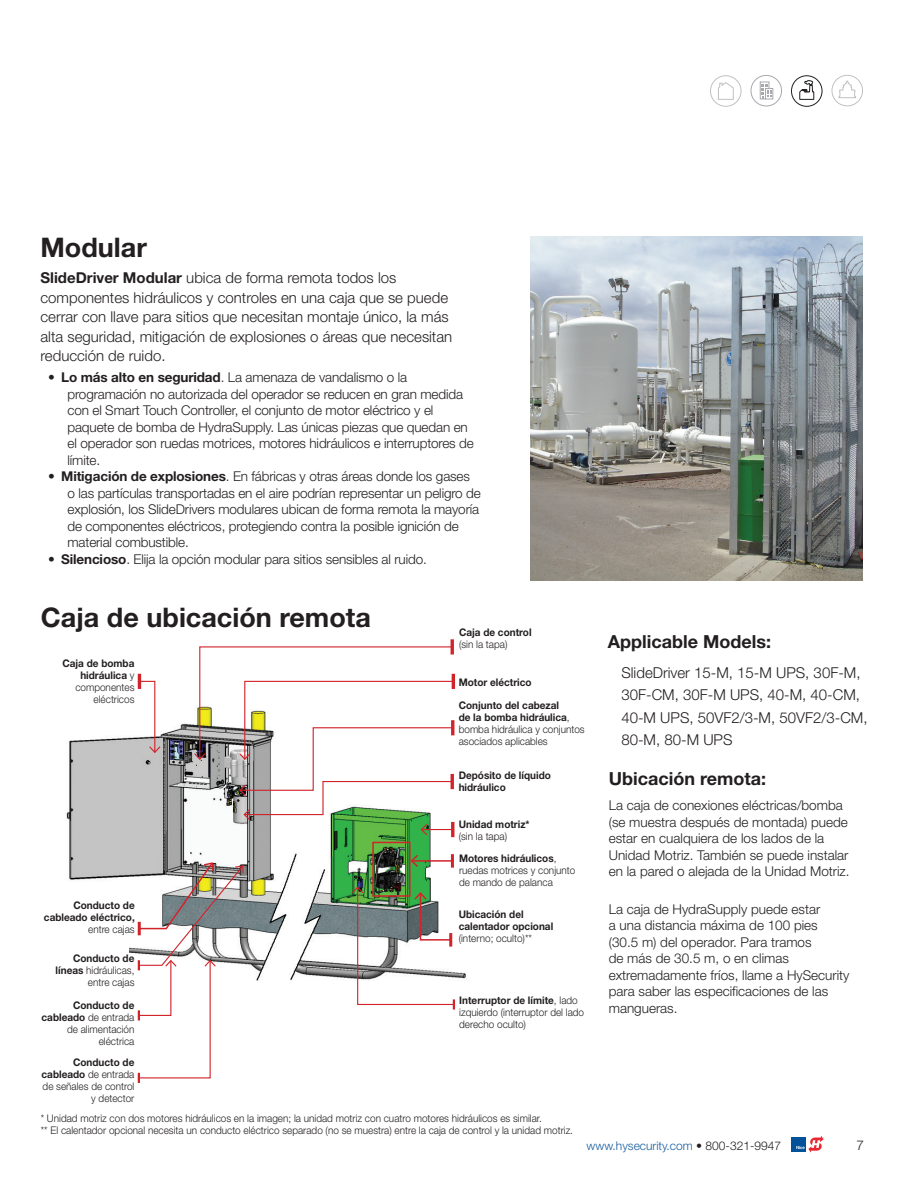
<style>
.page{position:relative;width:918px;height:1188px;background:#fff}
.page>*{position:absolute;margin:0;border:0;box-sizing:border-box;transform-origin:0 0}
.hd_blk_18{font:700 27px "Helvetica Neue";color:#231f20}
.Brochure_subhd_12{font:700 18px "Helvetica Neue";color:#231f20}
.description_10pt_spa{font:300 15px/19.5px "Helvetica Neue";color:#231f20}
.Brochure_applicable{font:300 15px/22.5px "Helvetica Neue";color:#231f20}
.description_9pt{font:300 13.5px/16.5px "Helvetica Neue";letter-spacing:-.01em;color:#231f20}
.t1{font:300 12px "Helvetica Neue";color:#175d9e}
.Caption_Left{font:300 10.5px/12px "Helvetica Neue";color:#231f20;scale:.95 1}
.Caption_Right{font:300 10.5px/12px "Helvetica Neue";color:#231f20;text-align:right;scale:.95 1}
.Caption_Left-2{font:700 10.5px/12px "Helvetica Neue";color:#231f20;scale:.95 1}
.Caption_Right-2{font:700 10.5px/12px "Helvetica Neue";color:#231f20;text-align:right;scale:.95 1}
.s1{font-weight:700}
.s2{font-weight:300}
.s3{color:#231f20}
</style>
<div class="page">
<svg style="left:831px;top:75px;width:32px;height:32px"></svg>
<svg style="left:791px;top:75px;width:32px;height:32px"></svg>
<svg style="left:710px;top:75px;width:32px;height:32px"></svg>
<svg style="left:750px;top:75px;width:32px;height:32px"></svg>
<img style="left:531px;top:236px;width:332px;height:345px">
<div style="left:791px;top:1137px;width:15px;height:14px;background:#01529b"></div>
<svg style="left:796px;top:1136px;width:28px;height:17px"></svg>
<img style="left:66px;top:720px;width:400px;height:261px">
<div style="left:101px;top:930px;width:27px;height:30px;background:#fff"></div>
<div style="left:372px;top:842px;width:39px;height:55px;border:2px solid #d1232a"></div>
<hr style="left:412px;top:860px;width:40px;height:2px;background:#d1232a">
<hr style="left:451px;top:854px;width:3px;height:14px;background:#d1232a">
<svg style="left:409px;top:853px;width:11px;height:16px"></svg>
<svg style="left:138px;top:861px;width:106px;height:222px"></svg>
<svg style="left:138px;top:680px;width:24px;height:74px"></svg>
<hr style="left:138px;top:674px;width:3px;height:15px;background:#d1232a">
<hr style="left:451px;top:639px;width:3px;height:16px;background:#d1232a">
<hr style="left:452px;top:674px;width:3px;height:15px;background:#d1232a">
<svg style="left:193px;top:646px;width:261px;height:190px"></svg>
<hr style="left:451px;top:822px;width:3px;height:15px;background:#d1232a">
<svg style="left:351px;top:886px;width:104px;height:124px"></svg>
<hr style="left:449px;top:933px;width:3px;height:14px;background:#d1232a">
<p class="hd_blk_18" style="left:40px;top:231px;width:108px">Modular</p>
<p class="description_10pt_spa" style="left:40px;top:268px;width:413px"><span class="s1">SlideDriver Modular</span> ubica de forma remota todos los componentes hidráulicos y controles en una caja que se puede cerrar con llave para sitios que necesitan montaje único, la más alta seguridad, mitigación de explosiones o áreas que necesitan reducción de ruido.</p>
<p class="description_9pt" style="left:68px;top:369px;width:408px;text-indent:-20px"><span class="s1">• Lo más alto en seguridad</span>. La amenaza de vandalismo o la programación no autorizada del operador se reducen en gran medida con el Smart Touch Controller, el conjunto de motor eléctrico y el paquete de bomba de HydraSupply. Las únicas piezas que quedan en el operador son ruedas motrices, motores hidráulicos e interruptores de límite.</p>
<p class="description_9pt" style="left:68px;top:468px;width:415px;text-indent:-20px"><span class="s1">• Mitigación de explosiones</span>. En fábricas y otras áreas donde los gases<br>o las partículas transportadas en el aire podrían representar un peligro de explosión, los SlideDrivers modulares ubican de forma remota la mayoría de componentes eléctricos, protegiendo contra la posible ignición de material combustible.</p>
<p class="description_9pt" style="left:48px;top:550px;width:380px"><span class="s1">• Silencioso</span>. Elija la opción modular para sitios sensibles al ruido.</p>
<p class="hd_blk_18" style="left:41px;top:600px;width:331px">Caja de ubicación remota</p>
<p class="Caption_Right" style="left:62px;top:658px;width:77px"><span class="s1">Caja de bomba hidráulica</span> y componentes eléctricos</p>
<p class="Caption_Right-2" style="left:44px;top:899px;width:97px">Conducto de cableado eléctrico, <span class="s2">entre cajas</span></p>
<p class="Caption_Right" style="left:56px;top:952px;width:85px"><span class="s1">Conducto de líneas</span> hidráulicas, entre cajas</p>
<p class="Caption_Right" style="left:42px;top:999px;width:99px"><span class="s1">Conducto de cableado</span> de entrada de alimentación eléctrica</p>
<p class="Caption_Right" style="left:42px;top:1056px;width:99px"><span class="s1">Conducto de cableado</span> de entrada de señales de control y detector</p>
<p class="Caption_Left-2" style="left:459px;top:626px;width:78px">Caja de control <span class="s2">(sin la tapa)</span></p>
<p class="Caption_Left-2" style="left:459px;top:676px;width:78px">Motor eléctrico</p>
<p class="Caption_Left" style="left:459px;top:699px;width:134px"><span class="s1">Conjunto del cabezal<br>de la bomba hidráulica</span>, bomba hidráulica y conjuntos asociados aplicables</p>
<p class="Caption_Left-2" style="left:459px;top:769px;width:98px">Depósito de líquido hidráulico</p>
<p class="Caption_Left-2" style="left:459px;top:818px;width:76px">Unidad motriz* <span class="s2">(sin la tapa)</span></p>
<p class="Caption_Left" style="left:459px;top:852px;width:124px"><span class="s1">Motores hidráulicos</span>, ruedas motrices y conjunto de mando de palanca</p>
<p class="Caption_Left-2" style="left:459px;top:908px;width:101px">Ubicación del calentador opcional <span class="s2">(interno; oculto)**</span></p>
<p class="Caption_Left" style="left:459px;top:994px;width:133px"><span class="s1">Interruptor de límite</span>, lado izquierdo (interruptor del lado derecho oculto)</p>
<p class="Caption_Left" style="left:41px;top:1112px;width:529px">* Unidad motriz con dos motores hidráulicos en la imagen; la unidad motriz con cuatro motores hidráulicos es similar.</p>
<p class="Caption_Left" style="left:41px;top:1124px;width:562px">** El calentador opcional necesita un conducto eléctrico separado (no se muestra) entre la caja de control y la unidad motriz.</p>
<p class="Brochure_subhd_12" style="left:608px;top:631px;width:165px">Applicable Models:</p>
<p class="Brochure_applicable" style="left:621px;top:661px;width:248px">SlideDriver 15-M, 15-M UPS, 30F-M,<br>30F-CM, 30F-M UPS, 40-M, 40-CM,<br>40-M UPS, 50VF2/3-M, 50VF2/3-CM,<br>80-M, 80-M UPS</p>
<p class="Brochure_subhd_12" style="left:609px;top:767px;width:159px">Ubicación remota:</p>
<p class="description_9pt" style="left:609px;top:797px;width:242px">La caja de conexiones eléctricas/bomba (se muestra después de montada) puede estar en cualquiera de los lados de la Unidad Motriz. También se puede instalar en la pared o alejada de la Unidad Motriz.</p>
<p class="description_9pt" style="left:609px;top:900px;width:242px">La caja de HydraSupply puede estar<br>a una distancia máxima de 100 pies (30.5 m) del operador. Para tramos<br>de más de 30.5 m, o en climas extremadamente fríos, llame a HySecurity para saber las especificaciones de las mangueras.</p>
<p class="t1" style="left:587px;top:1138px;width:196px">www.hysecurity.com <span class="s3">• 800-321-9947</span></p>
<p class="description_9pt" style="left:856px;top:1137px;width:9px">7</p>
</div>
